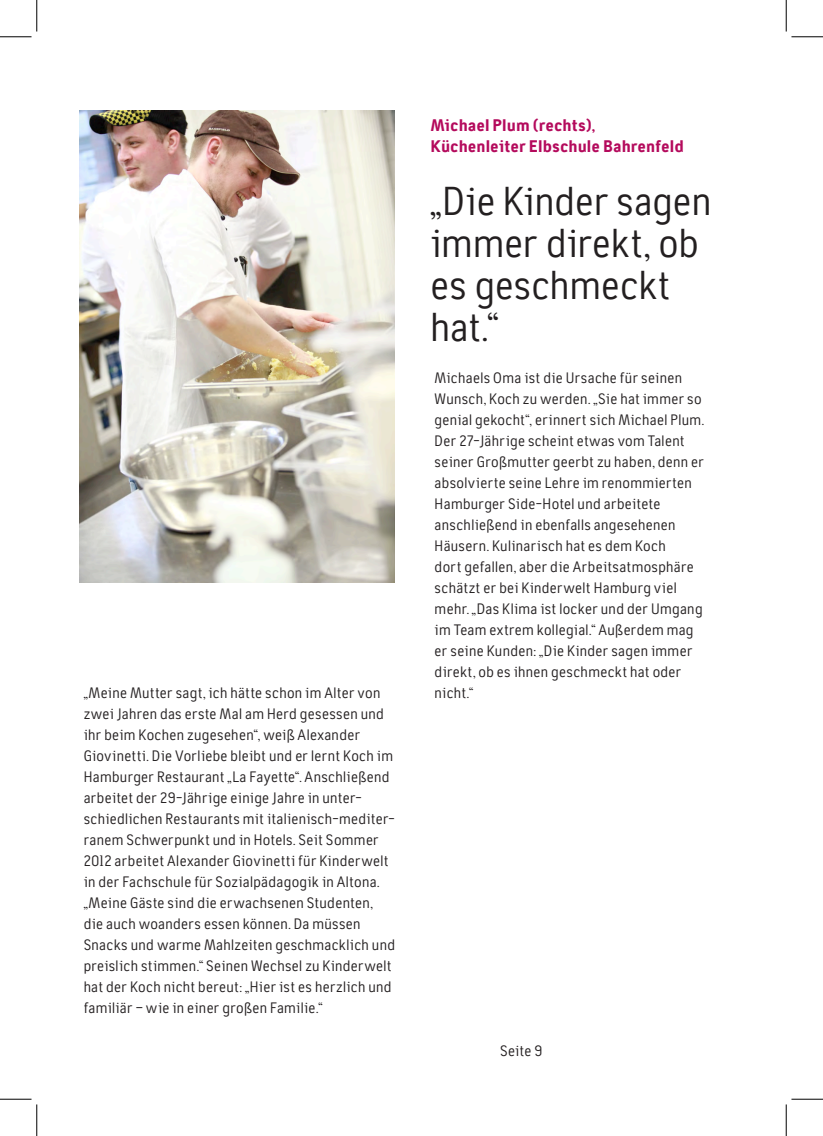
<style>
.page{position:relative;width:823px;height:1136px;background:#fff}
.page>*{position:absolute;margin:0;border:0;box-sizing:border-box;transform-origin:0 0}
.t1{font:42px/42px "Tempelhof";letter-spacing:-.005em;color:#231f20}
.t2{font:800 17.5px/21px "Tempelhof";letter-spacing:.005em;color:#b40a5c}
.t3{font:15.75px/21px "Tempelhof";letter-spacing:.01em;color:#231f20}
</style>
<div class="page">
<img style="left:80px;top:111px;width:314px;height:471px">
<hr style="left:0;top:36px;width:32px;height:1px;background:#000">
<hr style="left:791px;top:36px;width:32px;height:1px;background:#000">
<hr style="left:0;top:1098px;width:32px;height:1px;background:#000">
<hr style="left:791px;top:1098px;width:32px;height:1px;background:#000">
<hr style="left:36px;top:0;width:1px;height:31px;background:#000">
<hr style="left:36px;top:1104px;width:1px;height:31px;background:#000">
<hr style="left:786px;top:0;width:1px;height:31px;background:#000">
<hr style="left:786px;top:1104px;width:1px;height:31px;background:#000">
<p class="t3" style="left:84px;top:682px;width:313px">„Meine Mutter sagt, ich hätte schon im Alter von zwei Jahren das erste Mal am Herd gesessen und ihr beim Kochen zugesehen“, weiß Alexander Giovinetti. Die Vorliebe bleibt und er lernt Koch im Hamburger Restaurant „La Fayette“. Anschließend arbeitet der 29-Jährige einige Jahre in unter&shy;schiedlichen Restaurants mit italienisch-mediter&shy;ranem Schwerpunkt und in Hotels. Seit Sommer 2012 arbeitet Alexander Giovinetti für Kinderwelt in der Fachschule für Sozialpädagogik in Altona. „Meine Gäste sind die erwachsenen Studenten, die auch woanders essen können. Da müssen Snacks und warme Mahlzeiten geschmacklich und preislich stimmen.“ Seinen Wechsel zu Kinderwelt hat der Koch nicht bereut: „Hier ist es herzlich und familiär – wie in einer großen Familie.“</p>
<p class="t2" style="left:430px;top:115px;width:255px">Michael Plum (rechts),<br>Küchenleiter Elbschule Bahrenfeld</p>
<h1 class="t1" style="left:430px;top:180px;width:283px">„Die Kinder sagen immer direkt, ob es geschmeckt hat.“</h1>
<p class="t3" style="left:434px;top:367px;width:271px">Michaels Oma ist die Ursache für seinen Wunsch, Koch zu werden. „Sie hat immer so genial gekocht“, erinnert sich Michael Plum.<br>Der 27-Jährige scheint etwas vom Talent seiner Großmutter geerbt zu haben, denn er absolvierte seine Lehre im renommierten Hamburger Side-Hotel und arbeitete anschließend in ebenfalls angesehenen Häusern. Kulinarisch hat es dem Koch<br>dort gefallen, aber die Arbeitsatmosphäre schätzt er bei Kinderwelt Hamburg viel mehr. „Das Klima ist locker und der Umgang im Team extrem kollegial.“ Außerdem mag er seine Kunden: „Die Kinder sagen immer direkt, ob es ihnen geschmeckt hat oder nicht.“</p>
<p class="t3" style="left:500px;top:1039px;width:44px">Seite 9</p>
</div>
